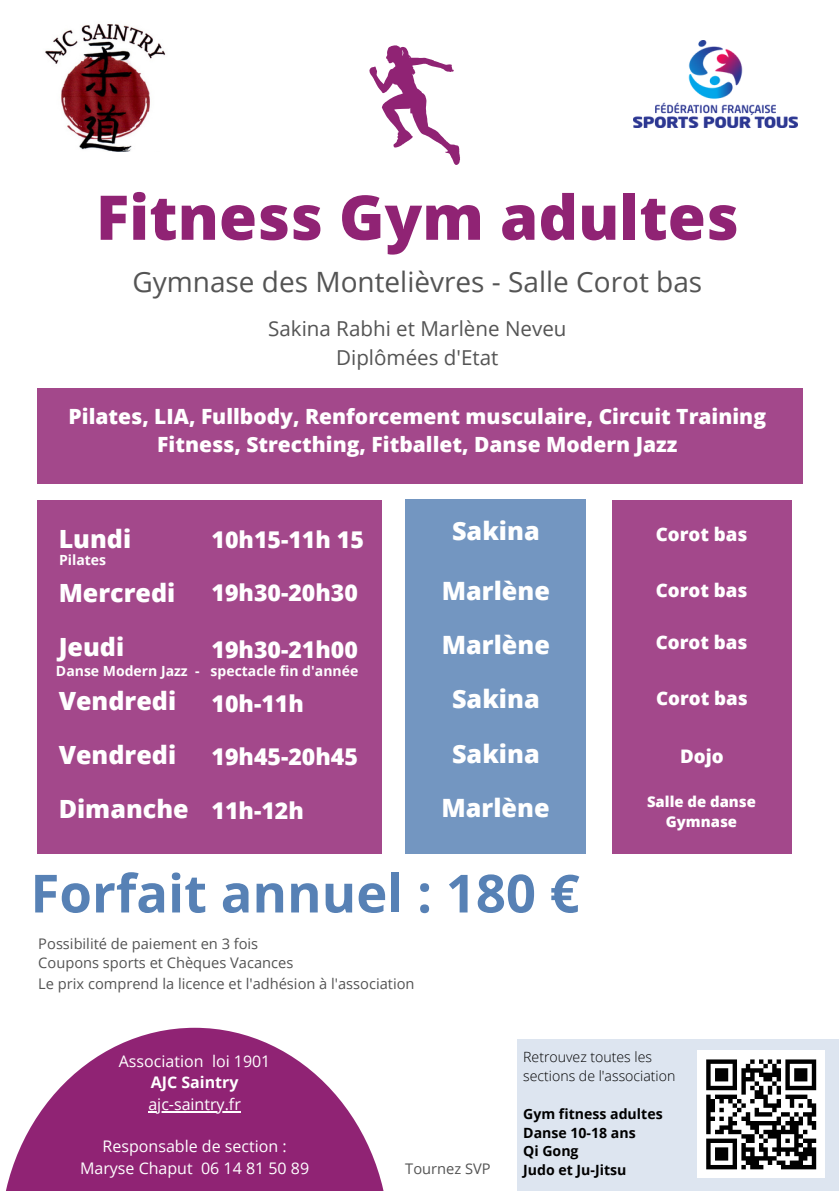
<style>
.page{position:relative;width:839px;height:1191px;background:#fff}
.page>*{position:absolute;margin:0;border:0;box-sizing:border-box;transform-origin:0 0}
.t1{font:800 61.6px "Open Sans";color:#902374}
.t2{font:700 52.6px "Open Sans";color:#5781b5}
.t3{font:28px "Open Sans";color:#545454}
.t4{font:800 25.2px "Open Sans";color:#fff}
.t5{font:800 25px "Open Sans";color:#fff}
.t6{font:800 23px "Open Sans";color:#fff}
.t7{font:800 21px/28.4px "Open Sans";color:#fff;text-align:center}
.t8{font:20.6px/28.4px "Open Sans";color:#545454;text-align:center}
.t9{font:800 18.6px "Open Sans";color:#fff}
.t10{font:16px/21.4px "Open Sans";color:#fff;text-align:center}
.t11{font:700 16px "Open Sans";color:#fff}
.t12{font:800 14.8px/19.8px "Open Sans";color:#fff;text-align:center}
.t13{font:14.6px "Open Sans";color:#545454}
.t14{font:700 14.2px "Open Sans";color:#000}
.t15{font:300 14.2px "Open Sans";color:#000}
.t16{font:700 14px "Open Sans";color:#fefefe}
</style>
<div class="page">
<img style="left:45px;top:23px;width:121px;height:128px">
<img style="left:633px;top:40px;width:164px;height:87px">
<div style="left:37px;top:389px;width:765px;height:95px;background:#a3488b"></div>
<div style="left:37px;top:501px;width:344px;height:353px;background:#a3488b"></div>
<div style="left:405px;top:499px;width:181px;height:355px;background:#7396c1"></div>
<div style="left:612px;top:501px;width:179px;height:353px;background:#a3488b"></div>
<svg style="left:369px;top:45px;width:91px;height:120px"></svg>
<svg style="left:6px;top:1028px;width:378px;height:163px;fill:#902374"></svg>
<hr style="left:148px;top:1111px;width:93px;height:1px;background:#fff">
<div style="left:516px;top:1039px;width:322px;height:151px;background:#dde5f0"></div>
<div style="left:697px;top:1051px;width:128px;height:127px;background:#fff"></div>
<svg style="left:706px;top:1059px;width:110px;height:110px"></svg>
<hr style="left:750px;top:1165px;width:13px;height:4px;background:#000">
<hr style="left:781px;top:1165px;width:35px;height:4px;background:#000">
<h3 class="t1" style="left:96px;top:174px;width:644px">Fitness Gym adultes</h3>
<h3 class="t3" style="left:132px;top:262px;width:571px">Gymnase des Montelièvres - Salle Corot bas</h3>
<h3 class="t8" style="left:268px;top:314px;width:300px">Sakina Rabhi et Marlène Neveu<br>Diplômées d'Etat</h3>
<h3 class="t7" style="left:69px;top:402px;width:699px">Pilates, LIA, Fullbody, Renforcement musculaire, Circuit Training<br>Fitness, Strecthing, Fitballet, Danse Modern Jazz</h3>
<h5 class="t5" style="left:59px;top:521px;width:74px">Lundi</h5>
<p class="t6" style="left:211px;top:524px;width:154px">10h15-11h 15</p>
<p class="t6" style="left:211px;top:576px;width:148px">19h30-20h30</p>
<p class="t16" style="left:59px;top:550px;width:49px">Pilates</p>
<h3 class="t5" style="left:59px;top:575px;width:118px">Mercredi</h3>
<h3 class="t5" style="left:59px;top:629px;width:67px">Jeudi</h3>
<h5 class="t5" style="left:59px;top:683px;width:119px">Vendredi</h5>
<h5 class="t5" style="left:59px;top:737px;width:119px">Vendredi</h5>
<p class="t6" style="left:211px;top:633px;width:148px">19h30-21h00</p>
<p class="t16" style="left:56px;top:661px;width:304px">Danse Modern Jazz - spectacle fin d'année</p>
<p class="t6" style="left:211px;top:687px;width:94px">10h-11h</p>
<p class="t6" style="left:211px;top:741px;width:148px">19h45-20h45</p>
<p class="t6" style="left:211px;top:795px;width:94px">11h-12h</p>
<h5 class="t5" style="left:59px;top:791px;width:131px">Dimanche</h5>
<p class="t4" style="left:452px;top:513px;width:89px">Sakina</p>
<p class="t4" style="left:442px;top:573px;width:110px">Marlène</p>
<h1 class="t4" style="left:442px;top:627px;width:110px">Marlène</h1>
<h4 class="t4" style="left:452px;top:681px;width:89px">Sakina</h4>
<h3 class="t4" style="left:452px;top:736px;width:89px">Sakina</h3>
<h3 class="t4" style="left:441px;top:790px;width:110px">Marlène</h3>
<h3 class="t2" style="left:30px;top:856px;width:550px">Forfait annuel : 180 €</h3>
<h3 class="t13" style="left:38px;top:933px;width:221px">Possibilité de paiement en 3 fois</h3>
<h3 class="t13" style="left:38px;top:953px;width:256px">Coupons sports et Chèques Vacances</h3>
<p class="t13" style="left:38px;top:974px;width:378px">Le prix comprend la licence et l'adhésion à l'association</p>
<h3 class="t9" style="left:655px;top:521px;width:93px">Corot bas</h3>
<h3 class="t9" style="left:655px;top:577px;width:93px">Corot bas</h3>
<h3 class="t9" style="left:655px;top:629px;width:93px">Corot bas</h3>
<h3 class="t9" style="left:656px;top:685px;width:93px">Corot bas</h3>
<h3 class="t9" style="left:680px;top:743px;width:45px">Dojo</h3>
<p class="t12" style="left:647px;top:791px;width:110px">Salle de danse<br>Gymnase</p>
<h3 class="t10" style="left:119px;top:1050px;width:153px">Association loi 1901</h3>
<h3 class="t11" style="left:151px;top:1071px;width:89px">AJC Saintry</h3>
<h3 class="t10" style="left:148px;top:1093px;width:94px">ajc-saintry.fr</h3>
<h3 class="t10" style="left:80px;top:1135px;width:230px">Responsable de section :<br>Maryse Chaput 06 14 81 50 89</h3>
<p class="t13" style="left:405px;top:1158px;width:87px">Tournez SVP</p>
<h5 class="t15" style="left:523px;top:1047px;width:130px">Retrouvez toutes les</h5>
<h6 class="t15" style="left:523px;top:1066px;width:154px">sections de l'association</h6>
<h2 class="t14" style="left:523px;top:1104px;width:141px">Gym fitness adultes</h2>
<p class="t14" style="left:523px;top:1122px;width:114px">Danse 10-18 ans</p>
<p class="t14" style="left:523px;top:1141px;width:57px">Qi Gong</p>
<p class="t14" style="left:523px;top:1160px;width:105px">Judo et Ju-Jitsu</p>
</div>
